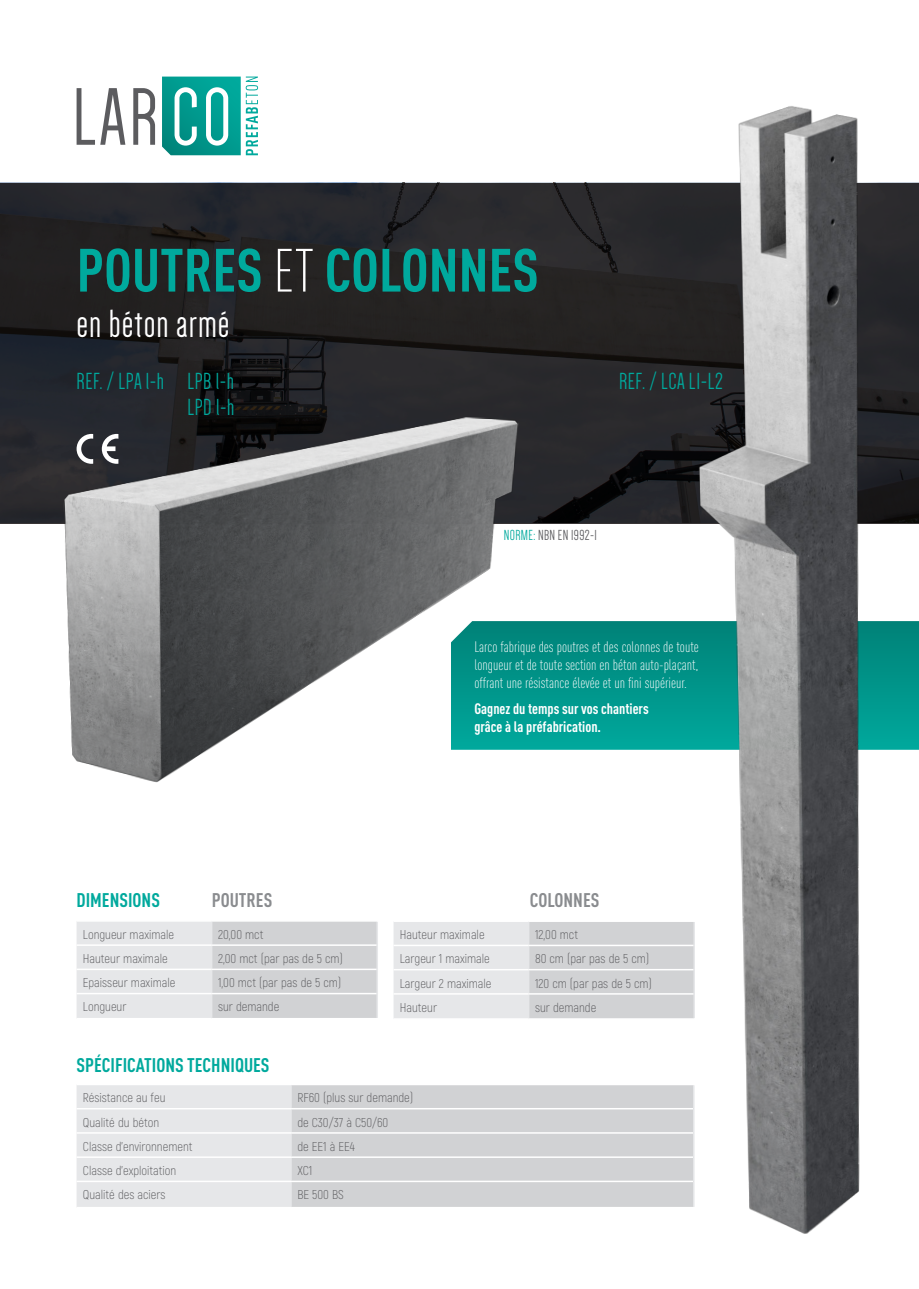
<style>
.page{position:relative;width:919px;height:1289px;background:#fff}
.page>*{position:absolute;margin:0;border:0;box-sizing:border-box;transform-origin:0 0}
.t1{font:700 60px "DIN Cond";color:#00a99d}
.t2{font:40.65px "Dense";letter-spacing:.025em;color:#fff}
.t3{font:24px/25.5px "Dense";letter-spacing:.025em;color:#00a99d;text-align:right}
.t4{font:700 19.5px "DIN Cond";color:#00a99d}
.t5{font:700 19.5px "DIN Cond";color:#8a8c8f}
.t6{font:300 15px/18px "DIN Cond";color:#fff;text-align:justify}
.t7{font:700 15px/18px "DIN Cond";color:#fff}
.t8{font:15px "Dense";letter-spacing:.025em;color:#5c5c5f}
.t9{font:300 12.75px "Akrobat";color:#5c5c5f}
.s1{font-weight:300;color:#fff}
.s2{color:#00a99d}
</style>
<div class="page">
<svg style="left:545px;top:621px;width:101px;height:128px"></svg>
<svg style="left:77px;top:88px;width:48px;height:57px"></svg>
<svg style="left:133px;top:88px;width:22px;height:57px"></svg>
<svg style="left:162px;top:77px;width:96px;height:78px"></svg>
<svg style="left:0;top:183px;width:646px;height:340px;fill:#26242b"></svg>
<hr style="left:376px;top:921px;width:2px;height:24px;background:#e6e7e9">
<hr style="left:376px;top:945px;width:2px;height:24px;background:#e6e7e9">
<hr style="left:376px;top:969px;width:2px;height:24px;background:#e6e7e9">
<svg style="left:77px;top:921px;width:300px;height:96px"></svg>
<hr style="left:376px;top:993px;width:2px;height:24px;background:#e6e7e9">
<hr style="left:77px;top:944px;width:135px;height:1px;background:#fff">
<hr style="left:212px;top:944px;width:164px;height:1px;background:#fff">
<hr style="left:77px;top:968px;width:135px;height:2px;background:#fff">
<hr style="left:212px;top:968px;width:164px;height:2px;background:#fff">
<hr style="left:77px;top:992px;width:135px;height:2px;background:#fff">
<hr style="left:212px;top:992px;width:164px;height:2px;background:#fff">
<div style="left:77px;top:1085px;width:213px;height:121px;background:#e6e7e9"></div>
<div style="left:292px;top:1085px;width:354px;height:121px;background:#d1d2d4"></div>
<hr style="left:290px;top:1085px;width:2px;height:22px;background:#e6e7e9">
<hr style="left:290px;top:1109px;width:2px;height:23px;background:#e6e7e9">
<hr style="left:290px;top:1133px;width:2px;height:23px;background:#e6e7e9">
<hr style="left:290px;top:1157px;width:2px;height:23px;background:#e6e7e9">
<hr style="left:290px;top:1182px;width:2px;height:24px;background:#e6e7e9">
<hr style="left:77px;top:1107px;width:214px;height:2px;background:#fff">
<hr style="left:291px;top:1107px;width:402px;height:2px;background:#fff">
<hr style="left:77px;top:1132px;width:214px;height:1px;background:#fff">
<hr style="left:291px;top:1132px;width:402px;height:1px;background:#fff">
<hr style="left:77px;top:1156px;width:214px;height:1px;background:#fff">
<hr style="left:291px;top:1156px;width:402px;height:1px;background:#fff">
<hr style="left:77px;top:1180px;width:214px;height:2px;background:#fff">
<hr style="left:291px;top:1180px;width:402px;height:2px;background:#fff">
<img style="left:16px;top:393px;width:529px;height:390px">
<svg style="left:77px;top:434px;width:16px;height:30px"></svg>
<svg style="left:102px;top:434px;width:16px;height:30px"></svg>
<img style="left:646px;top:106px;width:272px;height:1128px">
<hr style="left:693px;top:922px;width:2px;height:23px;background:#e6e7e9">
<hr style="left:693px;top:945px;width:2px;height:24px;background:#e6e7e9">
<hr style="left:693px;top:969px;width:2px;height:24px;background:#e6e7e9">
<svg style="left:393px;top:922px;width:301px;height:96px"></svg>
<hr style="left:693px;top:993px;width:2px;height:25px;background:#e6e7e9">
<hr style="left:528px;top:920px;width:167px;height:2px;background:#fff">
<hr style="left:393px;top:944px;width:135px;height:2px;background:#fff">
<hr style="left:528px;top:944px;width:165px;height:2px;background:#fff">
<hr style="left:393px;top:968px;width:135px;height:2px;background:#fff">
<hr style="left:528px;top:968px;width:165px;height:2px;background:#fff">
<hr style="left:393px;top:993px;width:135px;height:1px;background:#fff">
<hr style="left:528px;top:993px;width:165px;height:1px;background:#fff">
<hr style="left:528px;top:1018px;width:167px;height:1px;background:#fff">
<p class="t1" style="left:77px;top:234px;width:463px">POUTRES <span class="s1">ET</span> COLONNES</p>
<p class="t2" style="left:77px;top:304px;width:154px">en béton armé</p>
<p class="t3" style="left:77px;top:369px;width:159px">REF. / LPA l-h LPB l-h<br>LPD l-h</p>
<p class="t3" style="left:619px;top:369px;width:105px">REF. / LCA L1-L2</p>
<p class="t8" style="left:503px;top:528px;width:95px"><span class="s2">NORME:</span> NBN EN 1992-1</p>
<p class="t6" style="left:474px;top:637px;width:226px">Larco fabrique des poutres et des colonnes de toute longueur et de toute section en béton auto-plaçant, offrant une résistance élevée et un fini supérieur.</p>
<p class="t7" style="left:474px;top:699px;width:176px">Gagnez du temps sur vos chantiers grâce à la préfabrication.</p>
<p class="t4" style="left:77px;top:888px;width:85px">DIMENSIONS</p>
<p class="t5" style="left:212px;top:888px;width:62px">POUTRES</p>
<p class="t5" style="left:529px;top:888px;width:71px">COLONNES</p>
<p class="t9" style="left:83px;top:926px;width:93px">Longueur maximale</p>
<p class="t9" style="left:218px;top:926px;width:47px">20,00 mct</p>
<p class="t9" style="left:83px;top:951px;width:86px">Hauteur maximale</p>
<p class="t9" style="left:218px;top:951px;width:126px">2,00 mct (par pas de 5 cm)</p>
<p class="t9" style="left:83px;top:975px;width:94px">Epaisseur maximale</p>
<p class="t9" style="left:218px;top:975px;width:125px">1,00 mct (par pas de 5 cm)</p>
<p class="t9" style="left:83px;top:999px;width:45px">Longueur</p>
<p class="t9" style="left:218px;top:999px;width:63px">sur demande</p>
<p class="t9" style="left:400px;top:927px;width:86px">Hauteur maximale</p>
<p class="t9" style="left:535px;top:927px;width:44px">12,00 mct</p>
<p class="t9" style="left:400px;top:951px;width:91px">Largeur 1 maximale</p>
<p class="t9" style="left:535px;top:951px;width:116px">80 cm (par pas de 5 cm)</p>
<p class="t9" style="left:400px;top:975px;width:93px">Largeur 2 maximale</p>
<p class="t9" style="left:535px;top:975px;width:118px">120 cm (par pas de 5 cm)</p>
<p class="t9" style="left:400px;top:999px;width:39px">Hauteur</p>
<p class="t9" style="left:535px;top:999px;width:63px">sur demande</p>
<p class="t4" style="left:77px;top:1053px;width:194px">SPÉCIFICATIONS TECHNIQUES</p>
<p class="t9" style="left:83px;top:1090px;width:84px">Résistance au feu</p>
<p class="t9" style="left:297px;top:1090px;width:117px">RF60 (plus sur demande)</p>
<p class="t9" style="left:83px;top:1114px;width:78px">Qualité du béton</p>
<p class="t9" style="left:297px;top:1114px;width:92px">de C30/37 à C50/60</p>
<p class="t9" style="left:83px;top:1138px;width:111px">Classe d’environnement</p>
<p class="t9" style="left:297px;top:1138px;width:59px">de EE1 à EE4</p>
<p class="t9" style="left:83px;top:1162px;width:95px">Classe d’exploitation</p>
<p class="t9" style="left:297px;top:1162px;width:16px">XC1</p>
<p class="t9" style="left:83px;top:1187px;width:84px">Qualité des aciers</p>
<p class="t9" style="left:297px;top:1187px;width:48px">BE 500 BS</p>
</div>
